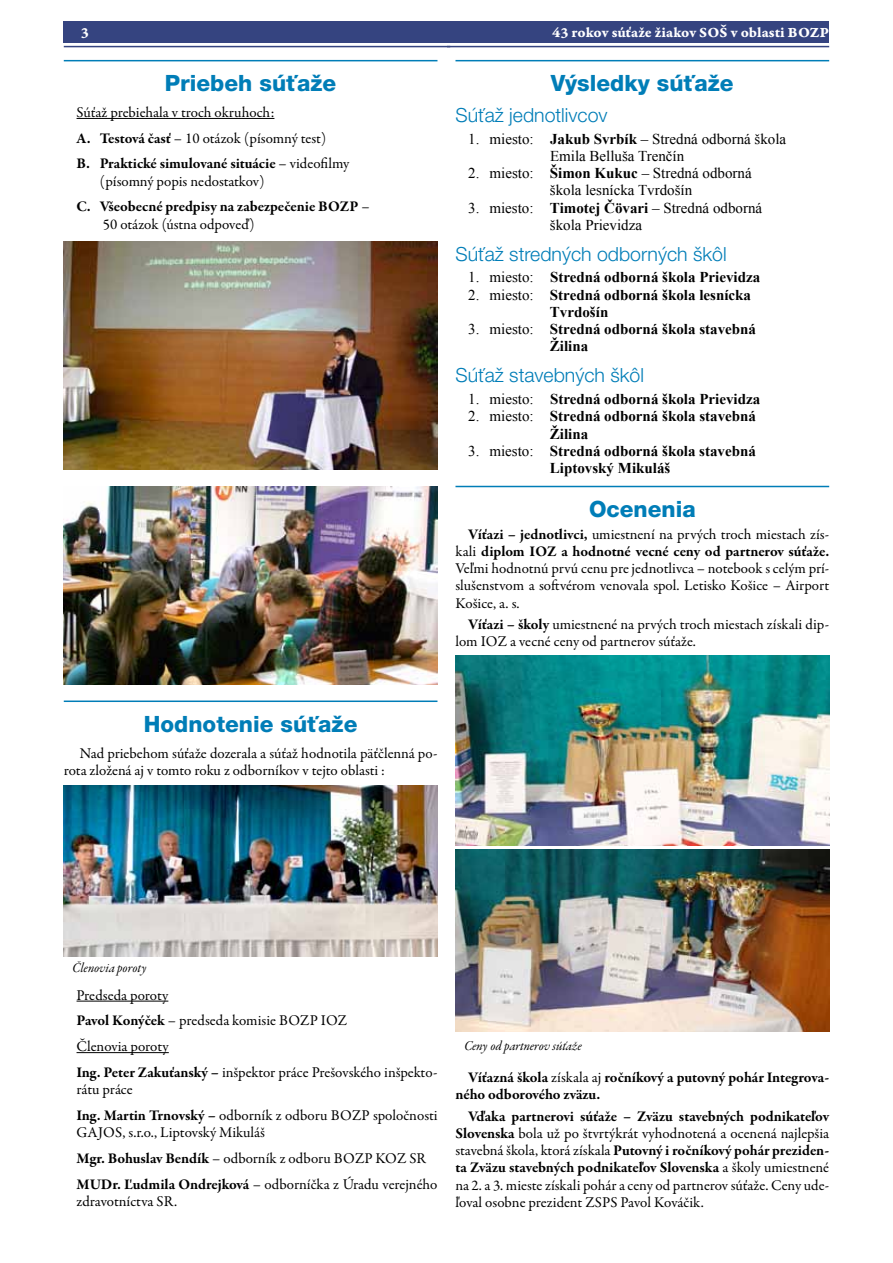
<style>
.page{position:relative;width:893px;height:1263px;background:#fff}
.page>*{position:absolute;margin:0;border:0;box-sizing:border-box;transform-origin:0 0}
.t1{font:800 22.5px "Helvetica Neue LT Pro";color:#007db7}
.t2{font:300 19.5px "Helvetica Neue LT Pro";color:#007db7}
.t3{font:15px/17.2px "Garamond Premr Pro";color:#000}
.t4{font:700 15px/17.2px "Times New Roman";color:#000}
.t5{font:15px/17.2px "Times New Roman";color:#000}
.t6{font:700 15px/25.8px "Garamond Premr Pro";color:#000}
.t7{font:15px "Garamond Premr Pro Bd Capt";color:#fff}
.t8{font:13.5px "Garamond Premr Pro It Subh";color:#000}
.s1{font-weight:700}
.s2{font-weight:400}
</style>
<div class="page">
<hr style="left:64px;top:60px;width:373px;height:1px;background:#007db7">
<hr style="left:77px;top:118px;width:197px;height:1px;background:#000">
<hr style="left:64px;top:700px;width:373px;height:2px;background:#007db7">
<hr style="left:77px;top:1001px;width:91px;height:1px;background:#000">
<hr style="left:77px;top:1052px;width:92px;height:1px;background:#000">
<img style="left:64px;top:785px;width:373px;height:171px">
<hr style="left:455px;top:60px;width:374px;height:1px;background:#007db7">
<hr style="left:455px;top:486px;width:374px;height:1px;background:#007db7">
<img style="left:455px;top:850px;width:374px;height:182px">
<img style="left:455px;top:656px;width:374px;height:189px">
<div style="left:64px;top:21px;width:765px;height:22px;background:#354480"></div>
<hr style="left:64px;top:46px;width:386px;height:1px;background:#354480">
<hr style="left:447px;top:46px;width:382px;height:1px;background:#354480">
<img style="left:64px;top:241px;width:373px;height:229px">
<img style="left:64px;top:486px;width:373px;height:199px">
<p class="t7" style="left:81px;top:23px;width:10px">3</p>
<p class="t7" style="left:552px;top:23px;width:278px">43 rokov súťaže žiakov SOŠ v oblasti BOZP</p>
<h1 class="t1" style="left:165px;top:70px;width:173px">Priebeh súťaže</h1>
<p class="t3" style="left:77px;top:100px;width:274px;line-height:25.8px">Súťaž prebiehala v troch okruhoch:<br><span class="s1">A. Testová časť</span> – 10 otázok (písomný test)<br><span class="s1">B. Praktické simulované situácie</span> – videofilmy</p>
<p class="t6" style="left:77px;top:168px;width:295px;text-indent:23px"><span class="s2">(písomný popis nedostatkov)<br></span>C. Všeobecné predpisy na zabezpečenie BOZP <span class="s2">–</span></p>
<p class="t3" style="left:103px;top:216px;width:153px">50 otázok (ústna odpoveď)</p>
<h1 class="t1" style="left:551px;top:70px;width:184px">Výsledky súťaže</h1>
<h2 class="t2" style="left:455px;top:103px;width:154px">Súťaž jednotlivcov</h2>
<p class="t5" style="left:550px;top:130px;width:238px;text-indent:-82px">1. miesto: <span class="s1">Jakub Svrbík</span> – Stredná odborná škola<br>Emila Belluša Trenčín</p>
<p class="t5" style="left:550px;top:164px;width:203px;text-indent:-82px">2. miesto: <span class="s1">Šimon Kukuc</span> – Stredná odborná škola lesnícka Tvrdošín</p>
<p class="t5" style="left:550px;top:199px;width:214px;text-indent:-82px">3. miesto: <span class="s1">Timotej Čövari</span> – Stredná odborná škola Prievidza</p>
<h2 class="t2" style="left:455px;top:242px;width:273px">Súťaž stredných odborných škôl</h2>
<p class="t4" style="left:468px;top:268px;width:293px"><span class="s2">1. miesto:</span> Stredná odborná škola Prievidza</p>
<p class="t4" style="left:550px;top:286px;width:203px;text-indent:-82px"><span class="s2">2. miesto:</span> Stredná odborná škola lesnícka<br>Tvrdošín</p>
<p class="t4" style="left:550px;top:320px;width:208px;text-indent:-82px"><span class="s2">3. miesto:</span> Stredná odborná škola stavebná<br>Žilina</p>
<h2 class="t2" style="left:455px;top:364px;width:190px">Súťaž stavebných škôl</h2>
<p class="t4" style="left:468px;top:390px;width:293px"><span class="s2">1. miesto:</span> Stredná odborná škola Prievidza</p>
<p class="t4" style="left:550px;top:407px;width:208px;text-indent:-82px"><span class="s2">2. miesto:</span> Stredná odborná škola stavebná<br>Žilina</p>
<p class="t4" style="left:468px;top:442px;width:289px;text-align:center"><span class="s2">3. miesto:</span> Stredná odborná škola stavebná<br>Liptovský Mikuláš</p>
<h1 class="t1" style="left:589px;top:496px;width:108px">Ocenenia</h1>
<p class="t3" style="left:455px;top:525px;width:375px;text-align:justify;text-indent:13px"><span class="s1">Víťazi – jednotlivci,</span> umiestnení na prvých troch miestach zís&shy;kali <span class="s1">diplom IOZ a hodnotné vecné ceny od partnerov súťaže.<br></span>Veľmi hodnotnú prvú cenu pre jednotlivca – notebook s celým prí&shy;slušenstvom a softvérom venovala spol. Letisko Košice – Airport Košice, a. s.</p>
<p class="t3" style="left:455px;top:616px;width:375px;text-indent:13px"><span class="s1">Víťazi – školy</span> umiestnené na prvých troch miestach získali dip&shy;lom IOZ a vecné ceny od partnerov súťaže.</p>
<h1 class="t1" style="left:144px;top:710px;width:215px">Hodnotenie súťaže</h1>
<p class="t3" style="left:64px;top:744px;width:375px;text-indent:16px">Nad priebehom súťaže dozerala a súťaž hodnotila päťčlenná po&shy;rota zložená aj v tomto roku z odborníkov v tejto oblasti :</p>
<p class="t8" style="left:72px;top:959px;width:76px">Členovia poroty</p>
<p class="t3" style="left:77px;top:982px;width:362px;line-height:25.8px">Predseda poroty<br><span class="s1">Pavol Konýček</span> – predseda komisie BOZP IOZ<br>Členovia poroty<br><span class="s1">Ing. Peter Zakuťanský –</span> inšpektor práce Prešovského inšpekto-</p>
<p class="t3" style="left:77px;top:1077px;width:362px;line-height:25.8px">rátu práce<br><span class="s1">Ing. Martin Trnovský –</span> odborník z odboru BOZP spoločnosti</p>
<p class="t3" style="left:77px;top:1120px;width:362px;line-height:25.8px">GAJOS, s.r.o., Liptovský Mikuláš<br><span class="s1">Mgr. Bohuslav Bendík</span> – odborník z odboru BOZP KOZ SR<br><span class="s1">MUDr. Ľudmila Ondrejková</span> – odborníčka z Úradu verejného</p>
<p class="t3" style="left:77px;top:1193px;width:102px">zdravotníctva SR.</p>
<p class="t8" style="left:464px;top:1037px;width:119px">Ceny od partnerov súťaže</p>
<p class="t6" style="left:455px;top:1069px;width:375px;line-height:17.2px;text-indent:13px">Víťazná škola <span class="s2">získala aj</span> ročníkový a putovný pohár Integrova&shy;ného odborového zväzu.</p>
<p class="t3" style="left:455px;top:1107px;width:375px;text-align:justify;text-indent:13px"><span class="s1">Vďaka partnerovi súťaže – Zväzu stavebných podnikateľov Slovenska</span> bola už po štvrtýkrát vyhodnotená a ocenená najlepšia stavebná škola, ktorá získala <span class="s1">Putovný i ročníkový pohár preziden&shy;ta Zväzu stavebných podnikateľov Slovenska</span> a školy umiestnené na 2. a 3. mieste získali pohár a ceny od partnerov súťaže. Ceny ude&shy;ľoval osobne prezident ZSPS Pavol Kováčik.</p>
</div>
